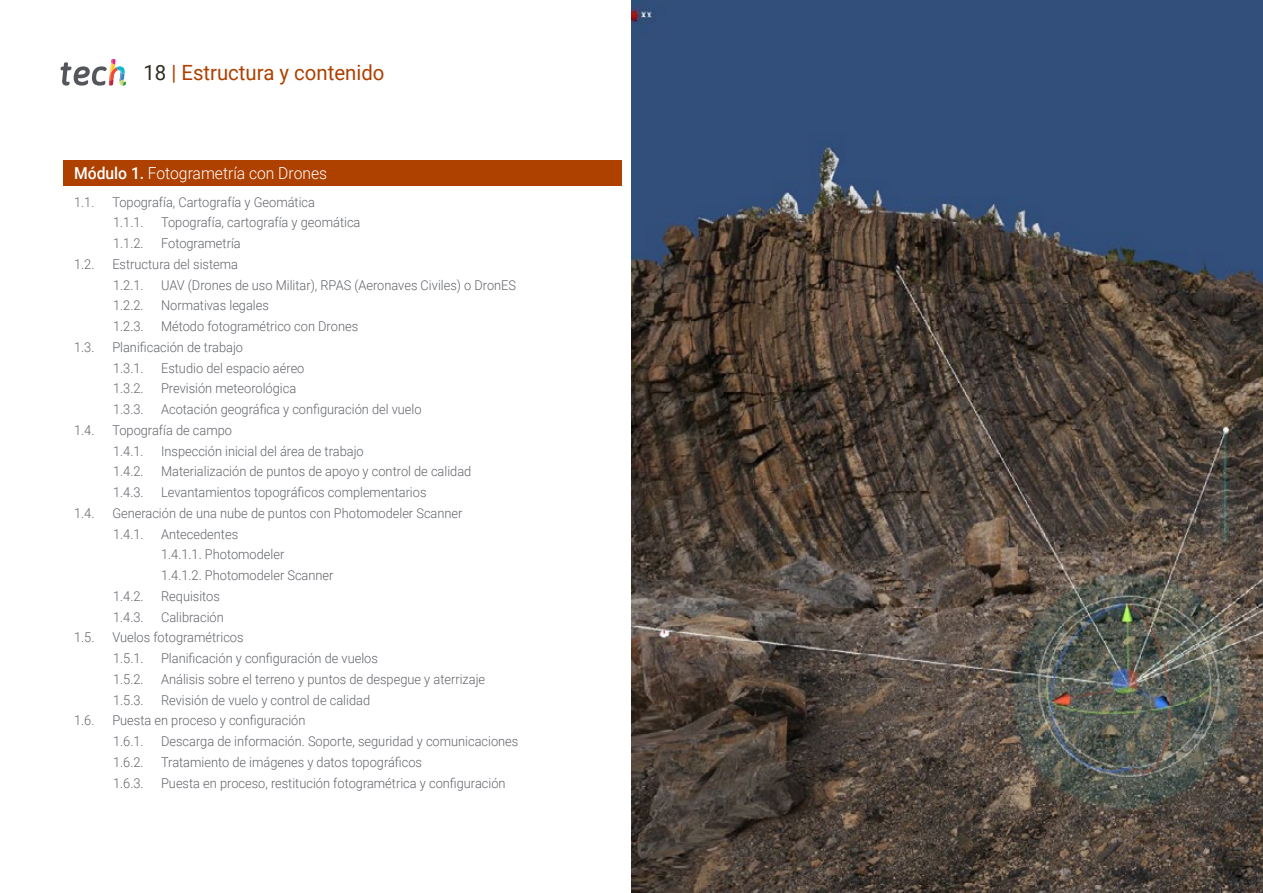
<style>
.page{position:relative;width:1263px;height:893px;background:#fff}
.page>*{position:absolute;margin:0;border:0;box-sizing:border-box;transform-origin:0 0}
.t1{font:21px "Roboto";color:#ae4000}
.t2{font:300 16.5px "Roboto";color:#fff;scale:.95 1}
.t3{font:300 13.5px/20.7px "Roboto";color:#61646a;scale:.95 1}
.s1{color:#312e20}
.s2{font-weight:500}
</style>
<div class="page">
<div style="left:63px;top:161px;width:558px;height:25px;background:#ae4000"></div>
<svg style="left:61px;top:59px;width:65px;height:27px"></svg>
<img style="left:631px;top:0;width:632px;height:893px">
<h1 class="t1" style="left:144px;top:57px;width:242px"><span class="s1">18</span> | Estructura y contenido</h1>
<p class="t2" style="left:74px;top:162px;width:268px"><span class="s2">Módulo 1.</span> Fotogrametría con Drones</p>
<p class="t3" style="left:74px;top:191px;width:23px">1.1.</p>
<p class="t3" style="left:112px;top:191px;width:215px">Topografía, Cartografía y Geomática<br>1.1.1.</p>
<p class="t3" style="left:161px;top:212px;width:211px">Topografía, cartografía y geomática</p>
<p class="t3" style="left:113px;top:232px;width:34px">1.1.2.</p>
<p class="t3" style="left:161px;top:232px;width:85px">Fotogrametría</p>
<p class="t3" style="left:74px;top:253px;width:23px">1.2.</p>
<p class="t3" style="left:112px;top:253px;width:134px">Estructura del sistema<br>1.2.1.</p>
<p class="t3" style="left:161px;top:274px;width:375px">UAV (Drones de uso Militar), RPAS (Aeronaves Civiles) o DronES</p>
<p class="t3" style="left:113px;top:295px;width:34px">1.2.2.</p>
<p class="t3" style="left:161px;top:295px;width:115px">Normativas legales</p>
<p class="t3" style="left:113px;top:315px;width:34px">1.2.3.</p>
<p class="t3" style="left:161px;top:315px;width:209px">Método fotogramétrico con Drones</p>
<p class="t3" style="left:74px;top:336px;width:23px">1.3.</p>
<p class="t3" style="left:112px;top:336px;width:139px">Planificación de trabajo<br>1.3.1.</p>
<p class="t3" style="left:161px;top:357px;width:152px">Estudio del espacio aéreo</p>
<p class="t3" style="left:113px;top:378px;width:34px">1.3.2.</p>
<p class="t3" style="left:161px;top:378px;width:144px">Previsión meteorológica</p>
<p class="t3" style="left:113px;top:398px;width:34px">1.3.3.</p>
<p class="t3" style="left:161px;top:398px;width:276px">Acotación geográfica y configuración del vuelo</p>
<p class="t3" style="left:74px;top:419px;width:23px">1.4.</p>
<p class="t3" style="left:112px;top:419px;width:127px">Topografía de campo<br>1.4.1.</p>
<p class="t3" style="left:161px;top:440px;width:215px">Inspección inicial del área de trabajo</p>
<p class="t3" style="left:113px;top:461px;width:34px">1.4.2.</p>
<p class="t3" style="left:161px;top:461px;width:328px">Materialización de puntos de apoyo y control de calidad</p>
<p class="t3" style="left:113px;top:481px;width:34px">1.4.3.</p>
<p class="t3" style="left:161px;top:481px;width:281px">Levantamientos topográficos complementarios</p>
<p class="t3" style="left:74px;top:502px;width:23px">1.4.</p>
<p class="t3" style="left:112px;top:502px;width:370px">Generación de una nube de puntos con Photomodeler Scanner<br>1.4.1.</p>
<p class="t3" style="left:161px;top:523px;width:183px">Antecedentes<br>1.4.1.1. Photomodeler<br>1.4.1.2. Photomodeler Scanner</p>
<p class="t3" style="left:113px;top:585px;width:34px">1.4.2.</p>
<p class="t3" style="left:161px;top:585px;width:63px">Requisitos</p>
<p class="t3" style="left:113px;top:606px;width:34px">1.4.3.</p>
<p class="t3" style="left:161px;top:606px;width:67px">Calibración</p>
<p class="t3" style="left:74px;top:627px;width:23px">1.5.</p>
<p class="t3" style="left:112px;top:627px;width:140px">Vuelos fotogramétricos<br>1.5.1.</p>
<p class="t3" style="left:161px;top:647px;width:230px">Planificación y configuración de vuelos</p>
<p class="t3" style="left:113px;top:668px;width:34px">1.5.2.</p>
<p class="t3" style="left:161px;top:668px;width:343px">Análisis sobre el terreno y puntos de despegue y aterrizaje</p>
<p class="t3" style="left:113px;top:689px;width:34px">1.5.3.</p>
<p class="t3" style="left:161px;top:689px;width:222px">Revisión de vuelo y control de calidad</p>
<p class="t3" style="left:74px;top:710px;width:23px">1.6.</p>
<p class="t3" style="left:112px;top:710px;width:205px">Puesta en proceso y configuración<br>1.6.1.</p>
<p class="t3" style="left:161px;top:730px;width:378px">Descarga de información. Soporte, seguridad y comunicaciones</p>
<p class="t3" style="left:113px;top:751px;width:34px">1.6.2.</p>
<p class="t3" style="left:161px;top:751px;width:276px">Tratamiento de imágenes y datos topográficos</p>
<p class="t3" style="left:113px;top:772px;width:34px">1.6.3.</p>
<p class="t3" style="left:161px;top:772px;width:364px">Puesta en proceso, restitución fotogramétrica y configuración</p>
</div>
